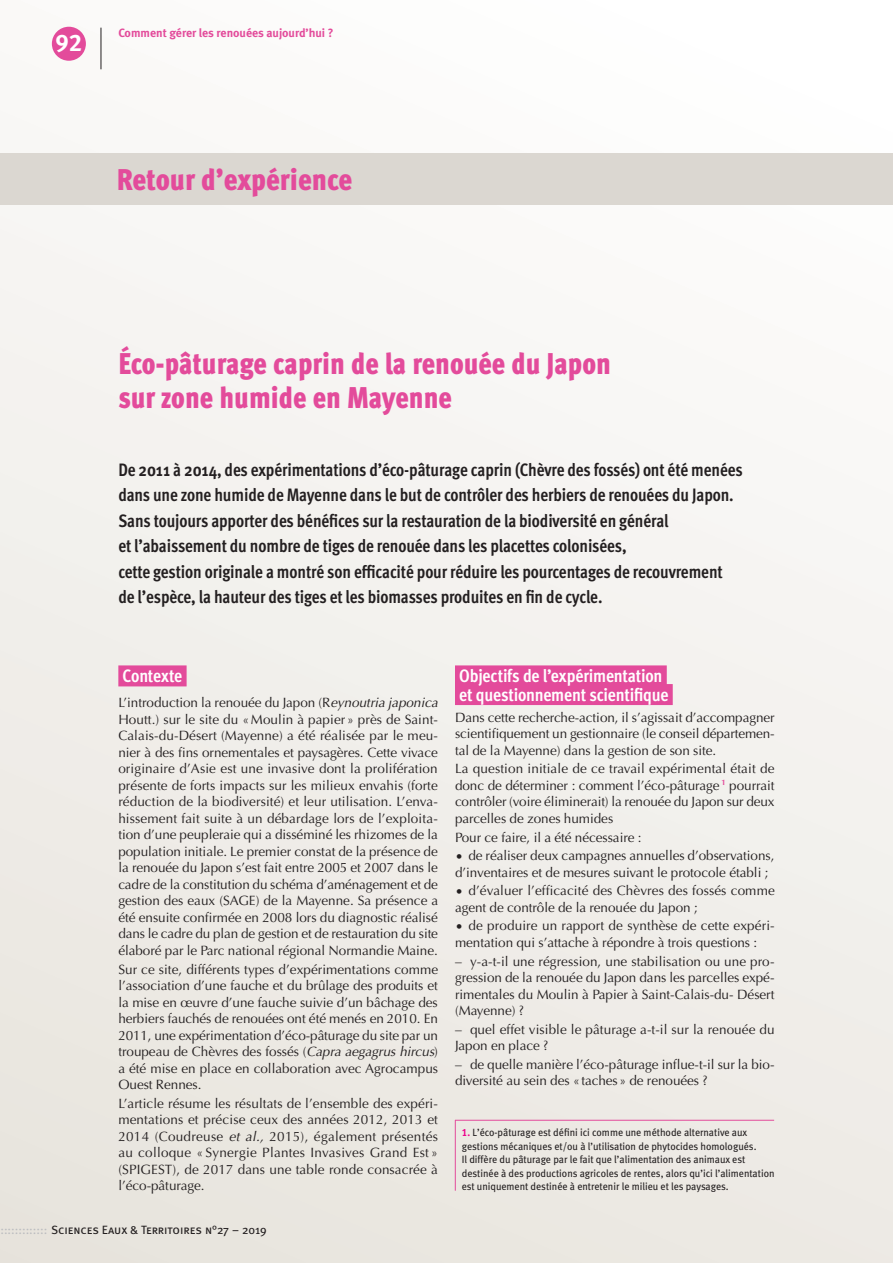
<style>
.page{position:relative;width:893px;height:1263px;background:#fff}
.page>*{position:absolute;margin:0;border:0;box-sizing:border-box;transform-origin:0 0}
.titre{font:900 30px/34px "Meta Cond OT";color:#e34b9b}
.t1{font:24px "Meta Bold Caps Expert";color:#fff}
.chapo{font:700 18px/25.5px "Meta Cond OT";letter-spacing:-.005em;color:#231f20}
.t2{font:700 18px "Meta Cond OT";letter-spacing:-.015em;color:#fff}
.t3{font:13.5px/16.5px "Optima";letter-spacing:-.005em;color:#231f20;text-align:justify}
.t4{font:12px "Meta Book Caps";letter-spacing:-.005em;color:#231f20}
.t5{font:700 12px "Meta";color:#e34b9b}
.coordonnées{font:10.5px/13.5px "Meta Book LF";color:#231f20;scale:.96 1}
.s1{font-style:italic}
.s2{font-family:"Meta Bold LF";color:#ed028c}
.s3{color:#bcbdc0}
</style>
<div class="page">
<div style="left:0;top:0;width:893px;height:1263px;background:linear-gradient(to bottom,#fdfdfc,#eae6e0)"></div>
<div style="left:118px;top:665px;width:69px;height:21px;background:#e34b9b"></div>
<div style="left:455px;top:665px;width:212px;height:21px;background:#e34b9b"></div>
<div style="left:455px;top:684px;width:218px;height:21px;background:#e34b9b"></div>
<div style="left:0;top:153px;width:893px;height:51px;background:#dbd7d1"></div>
<hr style="left:455px;top:1120px;width:1px;height:71px;background:#e34b9b">
<hr style="left:455px;top:1120px;width:319px;height:1px;background:#e34b9b">
<div style="left:52px;top:27px;width:34px;height:34px;background:#e34b9b;border-radius:50%"></div>
<hr style="left:101px;top:28px;width:1px;height:41px;background:#231f20">
<p class="t1" style="left:56px;top:28px;width:28px">92</p>
<p class="t5" style="left:118px;top:25px;width:217px">Comment gérer les renouées aujourd’hui ?</p>
<p class="titre" style="left:117px;top:163px;width:237px">Retour d’expérience</p>
<p class="titre" style="left:118px;top:347px;width:494px">Éco-pâturage caprin de la renouée du Japon sur zone humide en Mayenne</p>
<p class="chapo" style="left:118px;top:457px;width:626px">De 2011 à 2014, des expérimentations d’éco-pâturage caprin (Chèvre des fossés) ont été menées dans une zone humide de Mayenne dans le but de contrôler des herbiers de renouées du Japon.<br>Sans toujours apporter des bénéfices sur la restauration de la biodiversité en général<br>et l’abaissement du nombre de tiges de renouée dans les placettes colonisées,<br>cette gestion originale a montré son efficacité pour réduire les pourcentages de recouvrement de l’espèce, la hauteur des tiges et les biomasses produites en fin de cycle.</p>
<h1 class="t2" style="left:123px;top:665px;width:61px">Contexte</h1>
<p class="t3" style="left:118px;top:695px;width:321px">L’introduction la renouée du Japon (R<span class="s1">eynoutria japonica </span>Houtt.) sur le site du «Moulin à papier » près de Saint-Calais-du-Désert (Mayenne) a été réalisée par le meu&shy;nier à des fins ornementales et paysagères. Cette vivace originaire d’Asie est une invasive dont la prolifération présente de forts impacts sur les milieux envahis (forte réduction de la biodiversité) et leur utilisation. L’enva&shy;hissement fait suite à un débardage lors de l’exploita&shy;tion d’une peupleraie qui a disséminé les rhizomes de la population initiale. Le premier constat de la présence de la renouée du Japon s’est fait entre 2005 et 2007 dans le cadre de la constitution du schéma d’aménagement et de gestion des eaux (SAGE) de la Mayenne. Sa présence a été ensuite confirmée en 2008 lors du diagnostic réalisé dans le cadre du plan de gestion et de restauration du site élaboré par le Parc national régional Normandie Maine.</p>
<p class="t3" style="left:118px;top:961px;width:321px">Sur ce site, différents types d’expérimentations comme l’association d’une fauche et du brûlage des produits et la mise en œuvre d’une fauche suivie d’un bâchage des herbiers fauchés de renouées ont été menés en 2010. En 2011, une expérimentation d’éco-pâturage du site par un troupeau de Chèvres des fossés (<span class="s1">Capra aegagrus hircus</span>) a été mise en place en collaboration avec Agrocampus Ouest Rennes.</p>
<p class="t3" style="left:118px;top:1095px;width:321px">L’article résume les résultats de l’ensemble des expéri&shy;mentations et précise ceux des années 2012, 2013 et 2014 (Coudreuse <span class="s1">et al.,</span> 2015), également présentés au colloque « Synergie Plantes Invasives Grand Est » (SPIGEST), de 2017 dans une table ronde consacrée à l’éco-pâturage.</p>
<h1 class="t2" style="left:459px;top:665px;width:205px">Objectifs de l’expérimentation</h1>
<h1 class="t2" style="left:459px;top:683px;width:211px">et questionnement scientifique</h1>
<p class="t3" style="left:455px;top:709px;width:321px">Dans cette recherche-action, il s’agissait d’accompagner scientifiquement un gestionnaire (le conseil départemen&shy;tal de la Mayenne) dans la gestion de son site.</p>
<p class="t3" style="left:455px;top:761px;width:321px">La question initiale de ce travail expérimental était de donc de déterminer : comment l’éco-pâturage <sup>1</sup> pourrait contrôler (voire éliminerait) la renouée du Japon sur deux parcelles de zones humides</p>
<p class="t3" style="left:455px;top:829px;width:188px">Pour ce faire, il a été nécessaire :</p>
<p class="t3" style="left:455px;top:847px;width:321px">• de réaliser deux campagnes annuelles d’observations, d’inventaires et de mesures suivant le protocole établi ;</p>
<p class="t3" style="left:455px;top:883px;width:321px">• d’évaluer l’efficacité des Chèvres des fossés comme agent de contrôle de la renouée du Japon ;</p>
<p class="t3" style="left:455px;top:918px;width:321px">• de produire un rapport de synthèse de cette expéri&shy;mentation qui s’attache à répondre à trois questions :</p>
<p class="t3" style="left:455px;top:953px;width:321px">– y-a-t-il une régression, une stabilisation ou une pro&shy;gression de la renouée du Japon dans les parcelles expé&shy;rimentales du Moulin à Papier à Saint-Calais-du- Désert (Mayenne) ?</p>
<p class="t3" style="left:455px;top:1021px;width:321px">– quel effet visible le pâturage a-t-il sur la renouée du<br>Japon en place ?</p>
<p class="t3" style="left:455px;top:1056px;width:321px">– de quelle manière l’éco-pâturage influe-t-il sur la bio&shy;diversité au sein des «taches» de renouées ?</p>
<p class="coordonnées" style="left:462px;top:1126px;width:327px"><span class="s2">1.</span> L’éco-pâturage est défini ici comme une méthode alternative aux gestions mécaniques et/ou à l’utilisation de phytocides homologués.<br>Il diffère du pâturage par le fait que l’alimentation des animaux est destinée à des productions agricoles de rentes, alors qu’ici l’alimentation est uniquement destinée à entretenir le milieu et les paysages.</p>
<p class="t4" style="left:0;top:1223px;width:268px"><span class="s3">:::::::::::::</span> Sciences Eaux &amp; Territoires n°27 – 2019</p>
</div>
